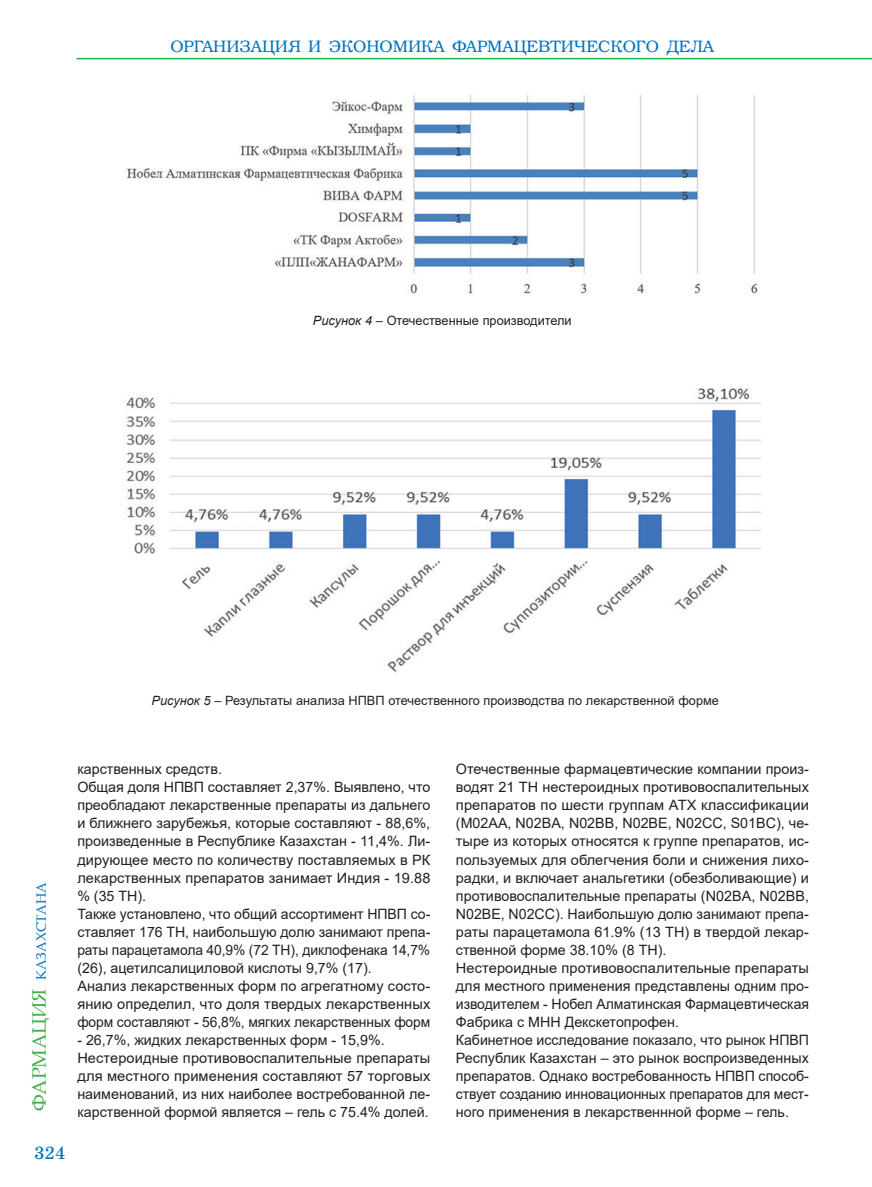
<style>
.page{position:relative;width:872px;height:1187px;background:#fff}
.page>*{position:absolute;margin:0;border:0;box-sizing:border-box;transform-origin:0 0}
.t1{font:19.5px "Book Antiqua";color:#40ae49}
.t2{font:18px "DS School";color:#0072bc}
.t3{font:16.5px "K Bookman";color:#0072bc}
.t4{font:14.25px/18px "Arial";color:#231f20}
.t5{font:13.5px "Book Antiqua";color:#0072bc}
.t6{font:12.75px "Arial";color:#231f20}
.s1{font-style:italic}
</style>
<div class="page">
<hr style="left:76px;top:58px;width:796px;height:1px;background:#23b24b">
<img style="left:126px;top:95px;width:632px;height:199px">
<img style="left:126px;top:388px;width:635px;height:285px">
<p class="t3" style="left:170px;top:36px;width:545px">ОРГАНИЗАЦИЯ И ЭКОНОМИКА ФАРМАЦЕВТИЧЕСКОГО ДЕЛА</p>
<p class="t6" style="left:313px;top:311px;width:260px"><span class="s1">Рисунок 4</span> – Отечественные производители</p>
<p class="t6" style="left:151px;top:691px;width:569px"><span class="s1">Рисунок 5</span> – Результаты анализа НПВП отечественного производства по лекарственной форме</p>
<p class="t5" style="left:32px;top:979px;width:99px;rotate:-90deg">КАЗАХСТАНА</p>
<h1 class="t1" style="left:26px;top:1111px;width:124px;rotate:-90deg">ФАРМАЦИЯ</h1>
<p class="t2" style="left:34px;top:1142px;width:33px">324</p>
<p class="t4" style="left:77px;top:760px;width:355px">карственных средств.<br>Общая доля НПВП составляет 2,37%. Выявлено, что преобладают лекарственные препараты из дальнего и ближнего зарубежья, которые составляют - 88,6%, произведенные в Республике Казахстан - 11,4%. Ли&shy;дирующее место по количеству поставляемых в РК лекарственных препаратов занимает Индия - 19.88 % (35 ТН).<br>Также установлено, что общий ассортимент НПВП со&shy;ставляет 176 ТН, наибольшую долю занимают препа&shy;раты парацетамола 40,9% (72 ТН), диклофенака 14,7% (26), ацетилсалициловой кислоты 9,7% (17).<br>Анализ лекарственных форм по агрегатному состо&shy;янию определил, что доля твердых лекарственных форм составляют - 56,8%, мягких лекарственных форм</p>
<p class="t4" style="left:77px;top:1030px;width:355px">- 26,7%, жидких лекарственных форм - 15,9%.<br>Нестероидные противовоспалительные препараты для местного применения составляют 57 торговых наименований, из них наиболее востребованной ле&shy;карственной формой является – гель с 75.4% долей.</p>
<p class="t4" style="left:456px;top:760px;width:355px">Отечественные фармацевтические компании произ&shy;водят 21 ТН нестероидных противовоспалительных препаратов по шести группам АТХ классификации (M02AA, N02BA, N02BB, N02BE, N02CC, S01BC), че&shy;тыре из которых относятся к группе препаратов, ис&shy;пользуемых для облегчения боли и снижения лихо&shy;радки, и включает анальгетики (обезболивающие) и противовоспалительные препараты (N02BA, N02BB, N02BE, N02CC). Наибольшую долю занимают препа&shy;раты парацетамола 61.9% (13 ТН) в твердой лекар&shy;ственной форме 38.10% (8 ТН).<br>Нестероидные противовоспалительные препараты для местного применения представлены одним про&shy;изводителем - Нобел Алматинская Фармацевтическая Фабрика с МНН Декскетопрофен.<br>Кабинетное исследование показало, что рынок НПВП Республик Казахстан – это рынок воспроизведенных препаратов. Однако востребованность НПВП способ&shy;ствует созданию инновационных препаратов для мест-</p>
<p class="t4" style="left:456px;top:1102px;width:334px">ного применения в лекарственнной форме – гель.</p>
</div>
